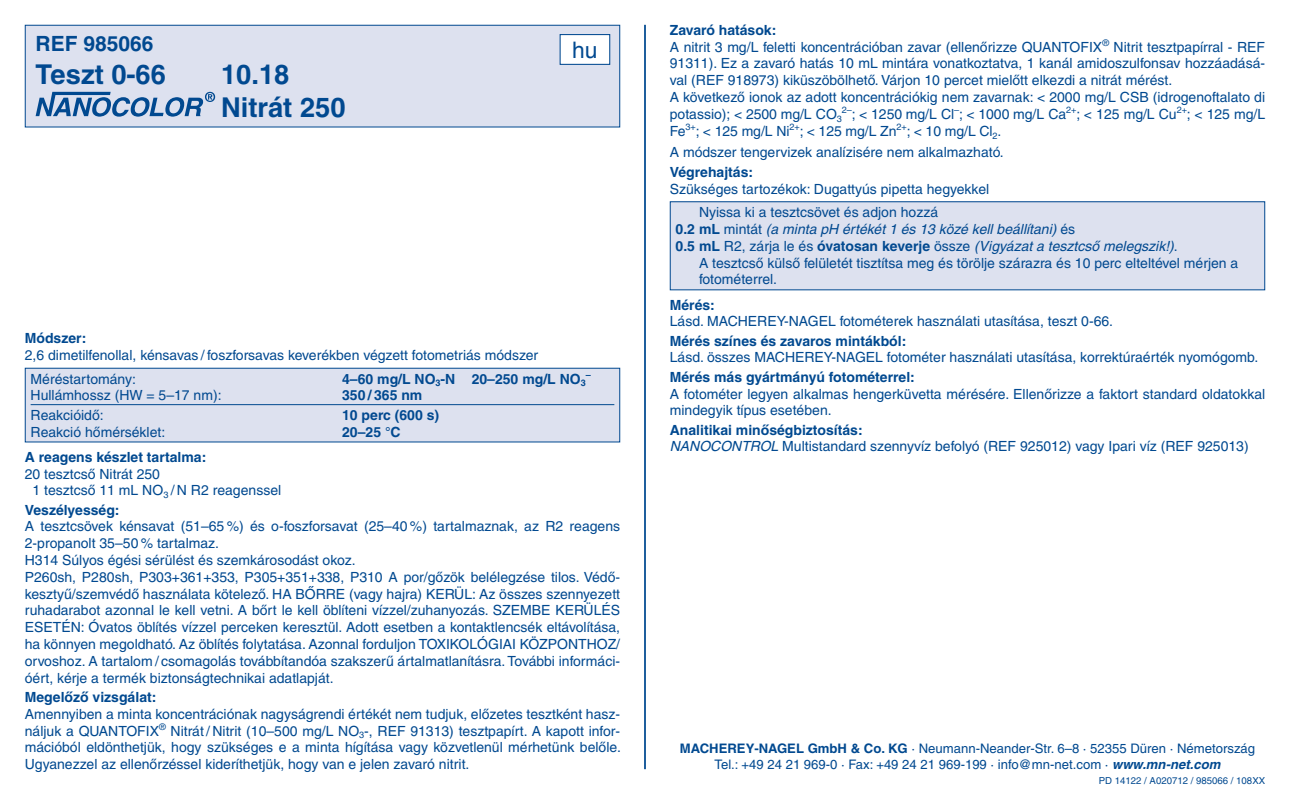
<style>
.page{position:relative;width:1290px;height:794px;background:#fff}
.page>*{position:absolute;margin:0;border:0;box-sizing:border-box;transform-origin:0 0}
.TestNo___Name{font:700 27.3px "Helvetica LT Pro";color:#014990}
.t1{font:22.75px "Helvetica LT Pro";color:#014990}
.REF{font:700 21px "Helvetica LT Pro";color:#014990}
.Fließtext{font:14px/16.8px "Helvetica LT Pro";color:#014990;text-align:justify}
.Fließtext_Flatter__T{font:14px "Helvetica LT Pro";color:#014990}
.Subhead{font:700 14px "Helvetica LT Pro";color:#014990}
.Fließtext_Flatter__T-2{font:italic 14px "Helvetica LT Pro";color:#014990}
.Fließtext_Flatter__T-3{font:700 14px "Helvetica LT Pro";color:#014990}
.Fließtext_Abstand_vo{font:14px "Helvetica LT Pro";color:#014990}
.Adresse{font:13.12px/15.8px "Helvetica LT Pro";color:#014990;text-align:center}
.t2{font:9.62px "Helvetica LT Pro";color:#014990}
.Fließtext_Flatter__T-4{font:700 9.1px "Helvetica LT Pro";color:#014990}
.s1{font-weight:700;font-style:normal}
.s2{font-style:normal}
.s3{font-style:italic}
.s4{font-weight:700}
.s5{font-weight:700;font-style:italic}
</style>
<div class="page">
<hr style="left:644px;top:25px;width:2px;height:744px;background:#014990">
<div style="left:25px;top:25px;width:595px;height:102px;background:#dde1ef"></div>
<svg style="left:36px;top:92px;width:179px;height:25px"></svg>
<div style="left:25px;top:25px;width:595px;height:102px;border:1px solid #014990"></div>
<div style="left:560px;top:35px;width:50px;height:29px;background:#fff"></div>
<div style="left:560px;top:34px;width:50px;height:31px;border:1px solid #014990"></div>
<div style="left:25px;top:368px;width:595px;height:74px;background:#dde1ef"></div>
<hr style="left:31px;top:404px;width:583px;height:1px;background:#014990">
<div style="left:25px;top:368px;width:595px;height:74px;border:1px solid #014990"></div>
<div style="left:670px;top:202px;width:595px;height:88px;background:#dde1ef"></div>
<div style="left:670px;top:201px;width:595px;height:89px;border:1px solid #014990"></div>
<p class="REF" style="left:36px;top:30px;width:119px">REF 985066</p>
<p class="TestNo___Name" style="left:36px;top:57px;width:132px">Teszt 0-66</p>
<p class="TestNo___Name" style="left:221px;top:57px;width:70px">10.18</p>
<p class="TestNo___Name" style="left:221px;top:90px;width:126px">Nitrát 250</p>
<p class="t1" style="left:572px;top:36px;width:27px">hu</p>
<p class="Subhead" style="left:25px;top:330px;width:63px">Módszer:</p>
<p class="Fließtext" style="left:25px;top:347px;width:515px">2,6 dimetilfenollal, kénsavas / foszforsavas keverékben végzett fotometriás módszer</p>
<p class="Fließtext_Flatter__T" style="left:31px;top:371px;width:107px">Méréstartomány:</p>
<p class="Fließtext_Flatter__T-3" style="left:342px;top:370px;width:245px">4–60 mg/L NO<sub>3</sub>-N 20–250 mg/L NO<sub>3</sub></p>
<p class="Fließtext_Flatter__T-4" style="left:586px;top:369px;width:7px">–</p>
<p class="Fließtext_Flatter__T" style="left:31px;top:387px;width:192px">Hullámhossz (HW = 5–17 nm):</p>
<p class="Fließtext_Flatter__T-3" style="left:342px;top:387px;width:82px">350 / 365 nm</p>
<p class="Fließtext_Flatter__T" style="left:31px;top:407px;width:75px">Reakcióidő:</p>
<p class="Fließtext_Flatter__T-3" style="left:342px;top:406px;width:98px">10 perc (600 s)</p>
<p class="Fließtext_Flatter__T" style="left:31px;top:423px;width:136px">Reakció hőmérséklet:</p>
<p class="Fließtext_Flatter__T-3" style="left:342px;top:423px;width:60px">20–25 °C</p>
<p class="Subhead" style="left:25px;top:448px;width:183px">A reagens készlet tartalma:</p>
<p class="Fließtext" style="left:33px;top:465px;width:250px;text-indent:-8px">20 tesztcső Nitrát 250<br>1 tesztcső 11 mL NO<sub>3</sub> / N R2 reagenssel</p>
<p class="Subhead" style="left:25px;top:501px;width:96px">Veszélyesség:</p>
<p class="Fließtext" style="left:25px;top:518px;width:597px">A tesztcsövek kénsavat (51–65 %) és o-foszforsavat (25–40 %) tartalmaznak, az R2 reagens<br>2-propanolt 35–50 % tartalmaz.</p>
<p class="Fließtext" style="left:25px;top:551px;width:332px">H314 Súlyos égési sérülést és szemkárosodást okoz.</p>
<p class="Fließtext" style="left:25px;top:568px;width:597px">P260sh, P280sh, P303+361+353, P305+351+338, P310 A por/gőzök belélegzése tilos. Védő&shy;kesztyű/szemvédő használata kötelező. HA BŐRRE (vagy hajra) KERÜL: Az összes szennyezett ruhadarabot azonnal le kell vetni. A bőrt le kell öblíteni vízzel/zuhanyozás. SZEMBE KERÜLÉS ESETÉN: Óvatos öblítés vízzel perceken keresztül. Adott esetben a kontaktlencsék eltávolítása, ha könnyen megoldható. Az öblítés folytatása. Azonnal forduljon TOXIKOLÓGIAI KÖZPONTHOZ/ orvoshoz. A tartalom / csomagolás továbbítandóa szakszerű ártalmatlanításra. További informáci&shy;óért, kérje a termék biztonságtechnikai adatlapját.</p>
<p class="Subhead" style="left:25px;top:688px;width:133px">Megelőző vizsgálat:</p>
<p class="Fließtext" style="left:25px;top:705px;width:598px">Amennyiben a minta koncentrációnak nagyságrendi értékét nem tudjuk, előzetes tesztként hasz&shy;náljuk a QUANTOFIX<sup>®</sup> Nitrát / Nitrit (10–500 mg/L NO<sub>3</sub>-, REF 91313) tesztpapírt. A kapott infor&shy;mációból eldönthetjük, hogy szükséges e a minta hígítása vagy közvetlenül mérhetünk belőle.<br>Ugyanezzel az ellenőrzéssel kideríthetjük, hogy van e jelen zavaró nitrit.</p>
<p class="Subhead" style="left:670px;top:21px;width:108px">Zavaró hatások:</p>
<p class="Fließtext" style="left:670px;top:38px;width:597px">A nitrit 3 mg/L feletti koncentrációban zavar (ellenőrizze QUANTOFIX<sup>®</sup> Nitrit tesztpapírral - REF 91311). Ez a zavaró hatás 10 mL mintára vonatkoztatva, 1 kanál amidoszulfonsav hozzáadásá&shy;val (REF 918973) kiküszöbölhető. Várjon 10 percet mielőtt elkezdi a nitrát mérést.</p>
<p class="Fließtext" style="left:670px;top:89px;width:597px">A következő ionok az adott koncentrációkig nem zavarnak: &lt; 2000 mg/L CSB (idrogenoftalato di potassio); &lt; 2500 mg/L CO<sub>3</sub><sup>2–</sup>; &lt; 1250 mg/L Cl<sup>–</sup>; &lt; 1000 mg/L Ca<sup>2+</sup>; &lt; 125 mg/L Cu<sup>2+</sup>; &lt; 125 mg/L Fe<sup>3+</sup>; &lt; 125 mg/L Ni<sup>2+</sup>; &lt; 125 mg/L Zn<sup>2+</sup>; &lt; 10 mg/L Cl<sub>2</sub>.</p>
<p class="Fließtext_Abstand_vo" style="left:670px;top:144px;width:335px">A módszer tengervizek analízisére nem alkalmazható.</p>
<p class="Subhead" style="left:670px;top:163px;width:85px">Végrehajtás:</p>
<p class="Fließtext" style="left:670px;top:180px;width:321px">Szükséges tartozékok: Dugattyús pipetta hegyekkel</p>
<p class="Fließtext_Flatter__T" style="left:699px;top:204px;width:241px">Nyissa ki a tesztcsövet és adjon hozzá</p>
<p class="Fließtext_Flatter__T-2" style="left:676px;top:221px;width:401px"><span class="s1">0.2 mL</span> <span class="s2">mintát</span> (a minta pH értékét 1 és 13 közé kell beállítani) <span class="s2">és</span></p>
<p class="Fließtext_Flatter__T-2" style="left:676px;top:238px;width:504px"><span class="s1">0.5 mL</span> <span class="s2">R2, zárja le és</span> <span class="s1">óvatosan keverje</span> <span class="s2">össze</span> (Vigyázat a tesztcső melegszik!)<span class="s2">.</span></p>
<p class="Fließtext_Flatter__T" style="left:699px;top:255px;width:541px">A tesztcső külső felületét tisztítsa meg és törölje szárazra és 10 perc elteltével mérjen a</p>
<p class="Fließtext_Flatter__T" style="left:699px;top:271px;width:80px">fotométerrel.</p>
<p class="Subhead" style="left:670px;top:296px;width:47px">Mérés:</p>
<p class="Fließtext" style="left:670px;top:313px;width:445px">Lásd. MACHEREY-NAGEL fotométerek használati utasítása, teszt 0-66.</p>
<p class="Subhead" style="left:670px;top:332px;width:238px">Mérés színes és zavaros mintákból:</p>
<p class="Fließtext" style="left:670px;top:349px;width:590px">Lásd. összes MACHEREY-NAGEL fotométer használati utasítása, korrektúraérték nyomógomb.</p>
<p class="Subhead" style="left:670px;top:368px;width:247px">Mérés más gyártmányú fotométerrel:</p>
<p class="Fließtext" style="left:670px;top:385px;width:597px">A fotométer legyen alkalmas hengerküvetta mérésére. Ellenőrizze a faktort standard oldatokkal mindegyik típus esetében.</p>
<p class="Subhead" style="left:670px;top:421px;width:194px">Analitikai minőségbiztosítás:</p>
<p class="Fließtext" style="left:670px;top:438px;width:580px"><span class="s3">NANOCONTROL</span> Multistandard szennyvíz befolyó (REF 925012) vagy Ipari víz (REF 925013)</p>
<p class="Adresse" style="left:680px;top:741px;width:577px"><span class="s4">MACHEREY-NAGEL GmbH &amp; Co. KG</span> · Neumann-Neander-Str. 6–8 · 52355 Düren · Németország<br>Tel.: +49 24 21 969-0 · Fax: +49 24 21 969-199 · info@mn-net.com · <span class="s5">www.mn-net.com</span></p>
<p class="t2" style="left:1099px;top:774px;width:168px">PD 14122 / A020712 / 985066 / 108XX</p>
</div>
